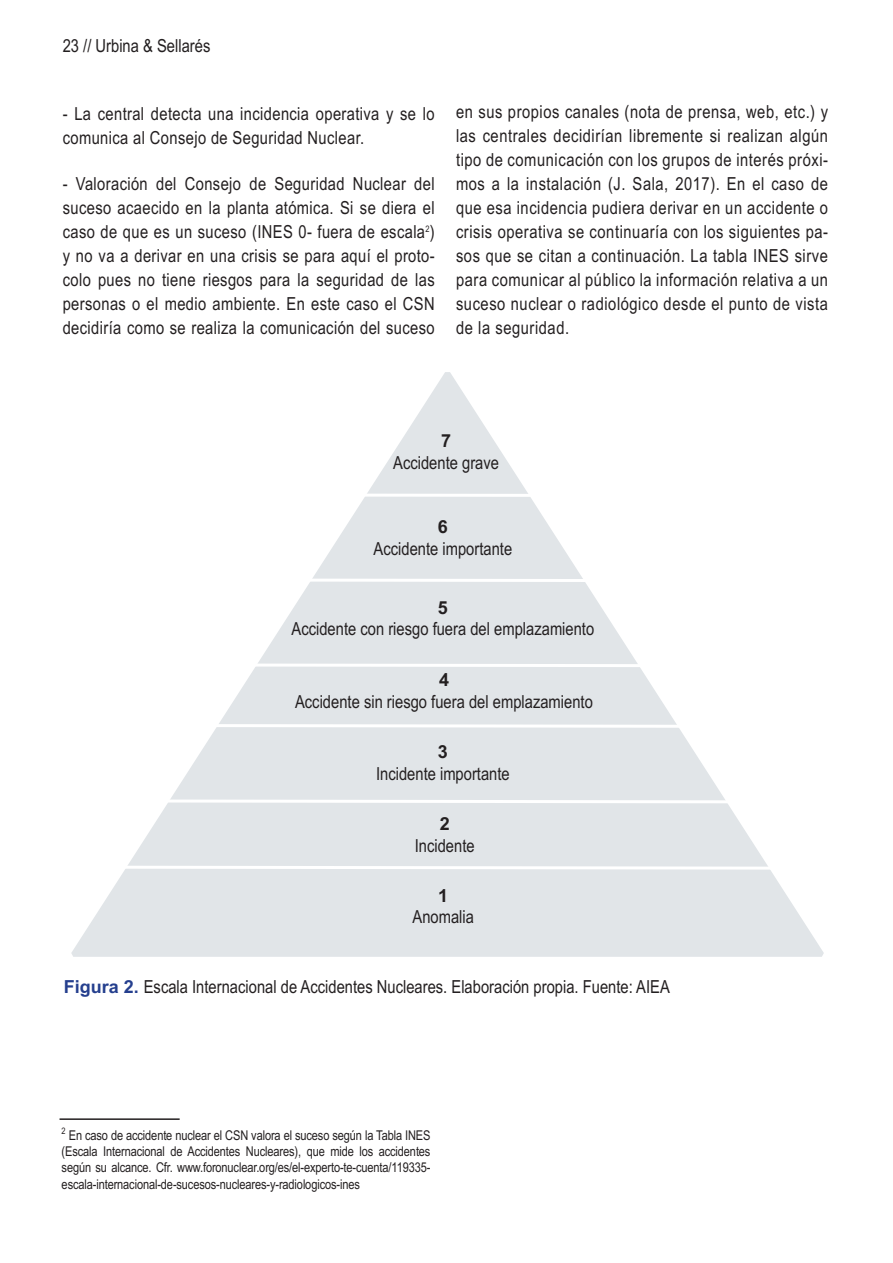
<style>
.page{position:relative;width:893px;height:1263px;background:#fff}
.page>*{position:absolute;margin:0;border:0;box-sizing:border-box;transform-origin:0 0}
.t1{font:18px/24px "Arial Narrow 2";color:#231f20;text-align:justify}
.t2{font:18px/24px "Arial Narrow 2";letter-spacing:.02em;color:#231f20}
.t3{font:18px "Arial Bold MT2";color:#231f20}
.t4{font:13.5px/16.2px "Arial Narrow 2";letter-spacing:-.01em;color:#231f20;text-align:justify}
.s1{font-family:"Arial Bold MT2";color:#253f8e}
</style>
<div class="page">
<svg style="left:71px;top:372px;width:753px;height:585px"></svg>
<svg style="left:113px;top:864px;width:669px;height:7px"></svg>
<svg style="left:121px;top:798px;width:670px;height:7px"></svg>
<svg style="left:130px;top:722px;width:669px;height:7px"></svg>
<svg style="left:128px;top:662px;width:669px;height:7px"></svg>
<svg style="left:115px;top:577px;width:669px;height:7px"></svg>
<svg style="left:126px;top:492px;width:669px;height:7px"></svg>
<hr style="left:60px;top:1118px;width:120px;height:2px;background:#231f20">
<p class="t1" style="left:63px;top:33px;width:149px">23 // Urbina &amp; Sellarés</p>
<p class="t2" style="left:63px;top:101px;width:373px">- La central detecta una incidencia operativa y se lo comunica al Consejo de Seguridad Nuclear.</p>
<p class="t1" style="left:63px;top:171px;width:374px">- Valoración del Consejo de Seguridad Nuclear del suceso acaecido en la planta atómica. Si se diera el caso de que es un suceso (INES 0- fuera de escala<sup>2</sup>) y no va a derivar en una crisis se para aquí el proto&shy;colo pues no tiene riesgos para la seguridad de las personas o el medio ambiente. En este caso el CSN decidiría como se realiza la comunicación del suceso</p>
<p class="t1" style="left:456px;top:99px;width:374px">en sus propios canales (nota de prensa, web, etc.) y las centrales decidirían libremente si realizan algún tipo de comunicación con los grupos de interés próxi&shy;mos a la instalación (J. Sala, 2017). En el caso de que esa incidencia pudiera derivar en un accidente o crisis operativa se continuaría con los siguientes pa&shy;sos que se citan a continuación. La tabla INES sirve para comunicar al público la información relativa a un suceso nuclear o radiológico desde el punto de vista de la seguridad.</p>
<p class="t3" style="left:441px;top:429px;width:12px">7</p>
<p class="t1" style="left:393px;top:450px;width:107px">Accidente grave</p>
<p class="t3" style="left:438px;top:515px;width:12px">6</p>
<p class="t1" style="left:374px;top:535px;width:140px">Accidente importante</p>
<p class="t3" style="left:438px;top:595px;width:12px">5</p>
<p class="t1" style="left:292px;top:616px;width:304px">Accidente con riesgo fuera del emplazamiento</p>
<p class="t3" style="left:439px;top:668px;width:12px">4</p>
<p class="t1" style="left:295px;top:689px;width:299px">Accidente sin riesgo fuera del emplazamiento</p>
<p class="t3" style="left:438px;top:740px;width:12px">3</p>
<p class="t1" style="left:376px;top:760px;width:135px">Incidente importante</p>
<p class="t3" style="left:440px;top:812px;width:12px">2</p>
<p class="t1" style="left:415px;top:833px;width:61px">Incidente</p>
<p class="t3" style="left:438px;top:883px;width:12px">1</p>
<p class="t1" style="left:413px;top:904px;width:63px">Anomalia</p>
<p class="t1" style="left:64px;top:974px;width:608px"><span class="s1">Figura 2.</span> Escala Internacional de Accidentes Nucleares. Elaboración propia. Fuente: AIEA</p>
<p class="t4" style="left:62px;top:1126px;width:370px"><sup>2</sup> En caso de accidente nuclear el CSN valora el suceso según la Tabla INES (Escala Internacional de Accidentes Nucleares), que mide los accidentes según su alcance. Cfr. www.foronuclear.org/es/el-experto-te-cuenta/119335- escala-internacional-de-sucesos-nucleares-y-radiologicos-ines</p>
</div>
